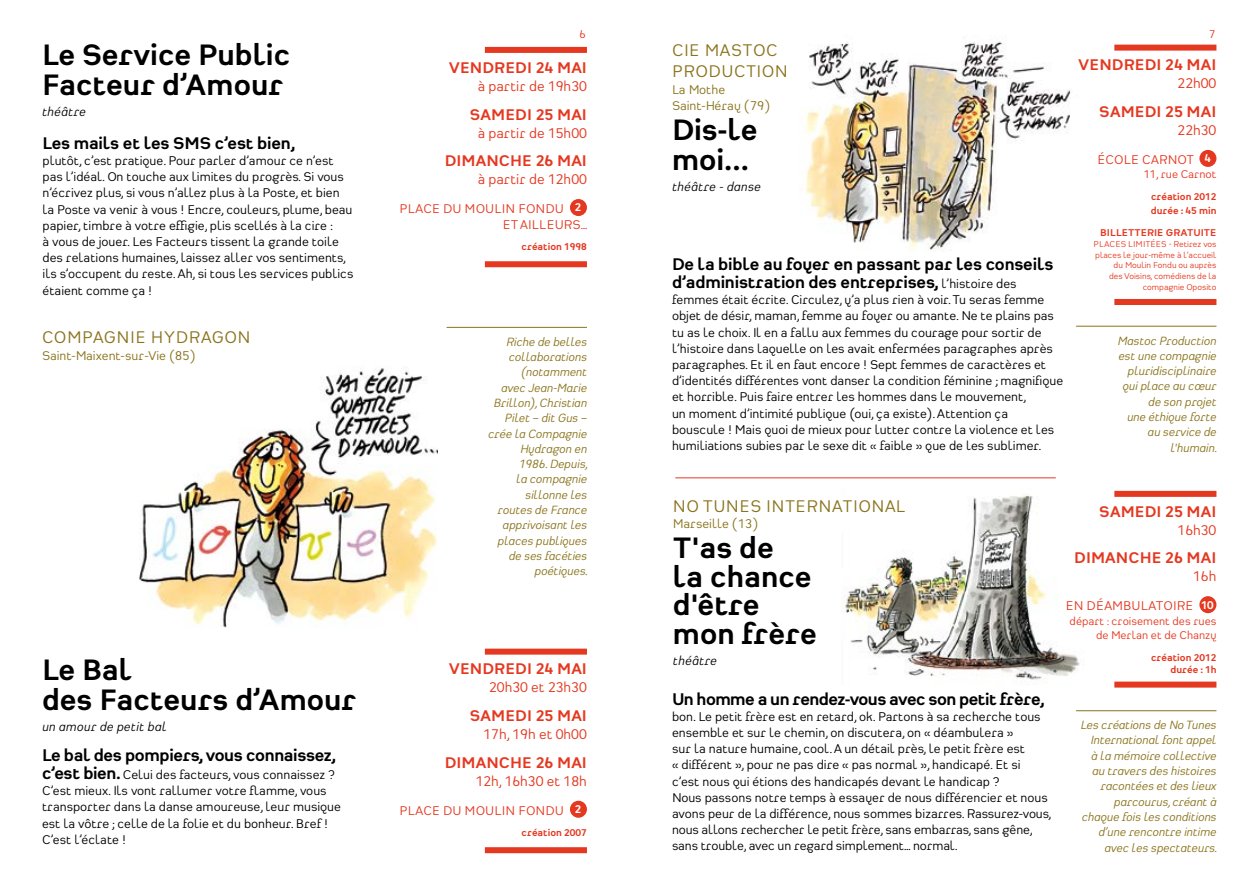
<style>
.page{position:relative;width:1259px;height:893px;background:#fff}
.page>*{position:absolute;margin:0;border:0;box-sizing:border-box;transform-origin:0 0}
.t1{font:700 31.5px/30px "Heimat Sans";color:#000}
.t2{font:700 18px/18px "Heimat Sans";letter-spacing:-.01em;color:#000}
.t3{font:18px/21px "Heimat Sans";letter-spacing:.02em;color:#89731b}
.t4{font:700 18px "Heimat Sans";letter-spacing:-.03em;color:#000}
.t5{font:700 16.5px "Heimat Sans";color:#e53820}
.t6{font:15px "Heimat Sans";color:#e53820}
.t7{font:13.5px/16.2px "Heimat Sans";color:#000}
.t8{font:13.5px "Heimat Sans";color:#e53820}
.t9{font:13.5px/16.2px "Heimat Sans";color:#89731b}
.t10{font:italic 13.5px "Heimat Sans";letter-spacing:.02em;color:#000}
.t11{font:italic 12.75px/15.3px "Heimat Sans";color:#89731b;text-align:right}
.t12{font:12px/14.4px "Heimat Sans";color:#e53820;text-align:right}
.t13{font:700 12px "Heimat Sans";color:#fff}
.t14{font:700 10.5px "Heimat Sans";color:#e53820}
.t15{font:9px/10.8px "Heimat Sans";color:#e53820;text-align:right}
.s1{font-weight:700;font-size:18px}
.s2{font-weight:400;font-size:13.5px}
</style>
<div class="page">
<img style="left:805px;top:41px;width:265px;height:209px">
<img style="left:841px;top:495px;width:239px;height:185px">
<img style="left:139px;top:367px;width:298px;height:261px">
<hr style="left:446px;top:327px;width:141px;height:1px;background:#89731b">
<div style="left:485px;top:47px;width:102px;height:6px;background:#e53820"></div>
<div style="left:570px;top:199px;width:17px;height:17px;background:#e53820;border-radius:50%"></div>
<div style="left:485px;top:261px;width:102px;height:6px;background:#e53820"></div>
<div style="left:485px;top:649px;width:102px;height:6px;background:#e53820"></div>
<div style="left:570px;top:801px;width:17px;height:17px;background:#e53820;border-radius:50%"></div>
<div style="left:485px;top:847px;width:102px;height:6px;background:#e53820"></div>
<hr style="left:1076px;top:326px;width:140px;height:1px;background:#89731b">
<hr style="left:1076px;top:710px;width:140px;height:1px;background:#89731b">
<div style="left:1114px;top:45px;width:102px;height:6px;background:#e53820"></div>
<div style="left:1199px;top:150px;width:17px;height:17px;background:#e53820;border-radius:50%"></div>
<div style="left:1114px;top:299px;width:102px;height:6px;background:#e53820"></div>
<div style="left:1114px;top:491px;width:102px;height:6px;background:#e53820"></div>
<div style="left:1199px;top:596px;width:17px;height:17px;background:#e53820;border-radius:50%"></div>
<div style="left:1114px;top:682px;width:102px;height:6px;background:#e53820"></div>
<hr style="left:675px;top:477px;width:380px;height:1px;background:#e53820">
<p class="t1" style="left:42px;top:39px;width:250px">Le Service Public<br>Facteur d’Amour</p>
<p class="t10" style="left:42px;top:103px;width:45px">théâtre</p>
<p class="t2" style="left:43px;top:133px;width:254px">Les mails et les SMS c’est bien,</p>
<p class="t7" style="left:43px;top:152px;width:312px">plutôt, c’est pratique. Pour parler d’amour ce n’est pas l’idéal. On touche aux limites du progrès. Si vous n’écrivez plus, si vous n’allez plus à la Poste, et bien la Poste va venir à vous ! Encre, couleurs, plume, beau papier, timbre à votre effigie, plis scellés à la cire :<br>à vous de jouer. Les Facteurs tissent la grande toile des relations humaines, laissez aller vos sentiments, ils s’occupent du reste. Ah, si tous les services publics étaient comme ça !</p>
<p class="t3" style="left:42px;top:327px;width:210px">COMPAGNIE HYDRAGON</p>
<p class="t9" style="left:42px;top:347px;width:155px">Saint-Maixent-sur-Vie (85)</p>
<p class="t1" style="left:42px;top:654px;width:316px">Le Bal<br>des Facteurs d’Amour</p>
<p class="t10" style="left:42px;top:718px;width:126px">un amour de petit bal</p>
<p class="t2" style="left:42px;top:746px;width:296px">Le bal des pompiers, vous connaissez,</p>
<p class="t7" style="left:42px;top:766px;width:300px"><span class="s1">c’est bien.</span> Celui des facteurs, vous connaissez ?<br>C’est mieux. Ils vont rallumer votre flamme, vous transporter dans la danse amoureuse, leur musique est la vôtre ; celle de la folie et du bonheur. Bref !<br>C’est l’éclate !</p>
<p class="t12" style="left:579px;top:27px;width:8px">6</p>
<p class="t12" style="left:1209px;top:27px;width:8px">7</p>
<p class="t5" style="left:449px;top:57px;width:140px">VENDREDI 24 MAI</p>
<p class="t6" style="left:478px;top:76px;width:111px">à partir de 19h30</p>
<p class="t5" style="left:470px;top:103px;width:119px">SAMEDI 25 MAI</p>
<p class="t6" style="left:478px;top:123px;width:111px">à partir de 15h00</p>
<p class="t5" style="left:445px;top:150px;width:144px">DIMANCHE 26 MAI</p>
<p class="t6" style="left:478px;top:170px;width:111px">à partir de 12h00</p>
<p class="t8" style="left:399px;top:200px;width:166px">PLACE DU MOULIN FONDU</p>
<p class="t13" style="left:575px;top:200px;width:8px">2</p>
<p class="t8" style="left:503px;top:216px;width:86px">ET AILLEURS…</p>
<p class="t14" style="left:521px;top:240px;width:67px">création 1998</p>
<p class="t11" style="left:488px;top:334px;width:101px">Riche de belles collaborations (notamment<br>avec Jean-Marie<br>Brillon), Christian<br>Pilet – dit Gus – crée la Compagnie<br>Hydragon en<br>1986. Depuis,<br>la compagnie sillonne les routes de France apprivoisant les places publiques de ses facéties poétiques.</p>
<p class="t5" style="left:449px;top:658px;width:140px">VENDREDI 24 MAI</p>
<p class="t6" style="left:489px;top:678px;width:99px">20h30 et 23h30</p>
<p class="t5" style="left:470px;top:705px;width:119px">SAMEDI 25 MAI</p>
<p class="t6" style="left:483px;top:725px;width:105px">17h, 19h et 0h00</p>
<p class="t5" style="left:445px;top:752px;width:144px">DIMANCHE 26 MAI</p>
<p class="t6" style="left:476px;top:772px;width:113px">12h, 16h30 et 18h</p>
<p class="t8" style="left:399px;top:802px;width:166px">PLACE DU MOULIN FONDU</p>
<p class="t13" style="left:575px;top:801px;width:8px">2</p>
<p class="t14" style="left:521px;top:826px;width:67px">création 2007</p>
<p class="t3" style="left:672px;top:40px;width:118px">CIE MASTOC<br>PRODUCTION</p>
<p class="t9" style="left:672px;top:81px;width:100px">La Mothe<br>Saint-Héray (79)</p>
<p class="t1" style="left:672px;top:113px;width:87px">Dis-le moi...</p>
<p class="t10" style="left:672px;top:178px;width:90px">théâtre - danse</p>
<p class="t2" style="left:672px;top:255px;width:383px">De la bible au foyer en passant par les conseils d’administration des entreprises, <span class="s2">l’histoire des</span></p>
<p class="t7" style="left:672px;top:291px;width:393px">femmes était écrite. Circulez, y’a plus rien à voir. Tu seras femme objet de désir, maman, femme au foyer ou amante. Ne te plains pas tu as le choix. Il en a fallu aux femmes du courage pour sortir de l’histoire dans laquelle on les avait enfermées paragraphes après paragraphes. Et il en faut encore ! Sept femmes de caractères et d’identités différentes vont danser la condition féminine ; magnifique et horrible. Puis faire entrer les hommes dans le mouvement,<br>un moment d’intimité publique (oui, ça existe). Attention ça bouscule ! Mais quoi de mieux pour lutter contre la violence et les humiliations subies par le sexe dit « faible » que de les sublimer.</p>
<p class="t5" style="left:1078px;top:54px;width:140px">VENDREDI 24 MAI</p>
<p class="t6" style="left:1177px;top:74px;width:40px">22h00</p>
<p class="t5" style="left:1099px;top:101px;width:119px">SAMEDI 25 MAI</p>
<p class="t6" style="left:1177px;top:121px;width:40px">22h30</p>
<p class="t8" style="left:1097px;top:151px;width:98px">ÉCOLE CARNOT</p>
<p class="t13" style="left:1204px;top:151px;width:8px">4</p>
<p class="t12" style="left:1143px;top:167px;width:74px">11, rue Carnot</p>
<p class="t14" style="left:1151px;top:190px;width:67px">création 2012</p>
<p class="t14" style="left:1150px;top:204px;width:67px">durée : 45 min</p>
<p class="t14" style="left:1100px;top:226px;width:118px">BILLETTERIE GRATUITE</p>
<p class="t15" style="left:1093px;top:238px;width:124px">PLACES LIMITÉES - Retirez vos places le jour-même à l’accueil du Moulin Fondu ou auprès<br>des Voisins, comédiens de la compagnie Oposito</p>
<p class="t11" style="left:1117px;top:333px;width:101px">Mastoc Production est une compagnie pluridisciplinaire qui place au cœur de son projet<br>une éthique forte au service de l'humain.</p>
<p class="t3" style="left:673px;top:495px;width:234px">NO TUNES INTERNATIONAL</p>
<p class="t9" style="left:673px;top:515px;width:87px">Marseille (13)</p>
<p class="t1" style="left:673px;top:533px;width:145px;line-height:28.5px">T'as de<br>la chance d'être mon frère</p>
<p class="t10" style="left:673px;top:652px;width:45px">théâtre</p>
<p class="t4" style="left:672px;top:687px;width:374px">Un homme a un rendez-vous avec son petit frère,</p>
<p class="t7" style="left:672px;top:708px;width:370px">bon. Le petit frère est en retard, ok. Partons à sa recherche tous ensemble et sur le chemin, on discutera, on « déambulera »<br>sur la nature humaine, cool. A un détail près, le petit frère est<br>« différent », pour ne pas dire « pas normal », handicapé. Et si c’est nous qui étions des handicapés devant le handicap ?</p>
<p class="t7" style="left:672px;top:789px;width:381px">Nous passons notre temps à essayer de nous différencier et nous avons peur de la différence, nous sommes bizarres. Rassurez-vous, nous allons rechercher le petit frère, sans embarras, sans gêne, sans trouble, avec un regard simplement… normal.</p>
<p class="t5" style="left:1099px;top:501px;width:119px">SAMEDI 25 MAI</p>
<p class="t6" style="left:1177px;top:520px;width:40px">16h30</p>
<p class="t5" style="left:1074px;top:547px;width:144px">DIMANCHE 26 MAI</p>
<p class="t6" style="left:1193px;top:567px;width:25px">16h</p>
<p class="t8" style="left:1065px;top:597px;width:129px">EN DÉAMBULATOIRE</p>
<p class="t13" style="left:1201px;top:597px;width:14px">10</p>
<p class="t12" style="left:1069px;top:613px;width:148px">départ : croisement des rues de Merlan et de Chanzy</p>
<p class="t14" style="left:1151px;top:650px;width:67px">création 2012</p>
<p class="t14" style="left:1170px;top:663px;width:48px">durée : 1h</p>
<p class="t11" style="left:1080px;top:717px;width:138px">Les créations de No Tunes<br>International font appel<br>à la mémoire collective au travers des histoires racontées et des lieux parcourus, créant à chaque fois les conditions d’une rencontre intime avec les spectateurs.</p>
</div>
